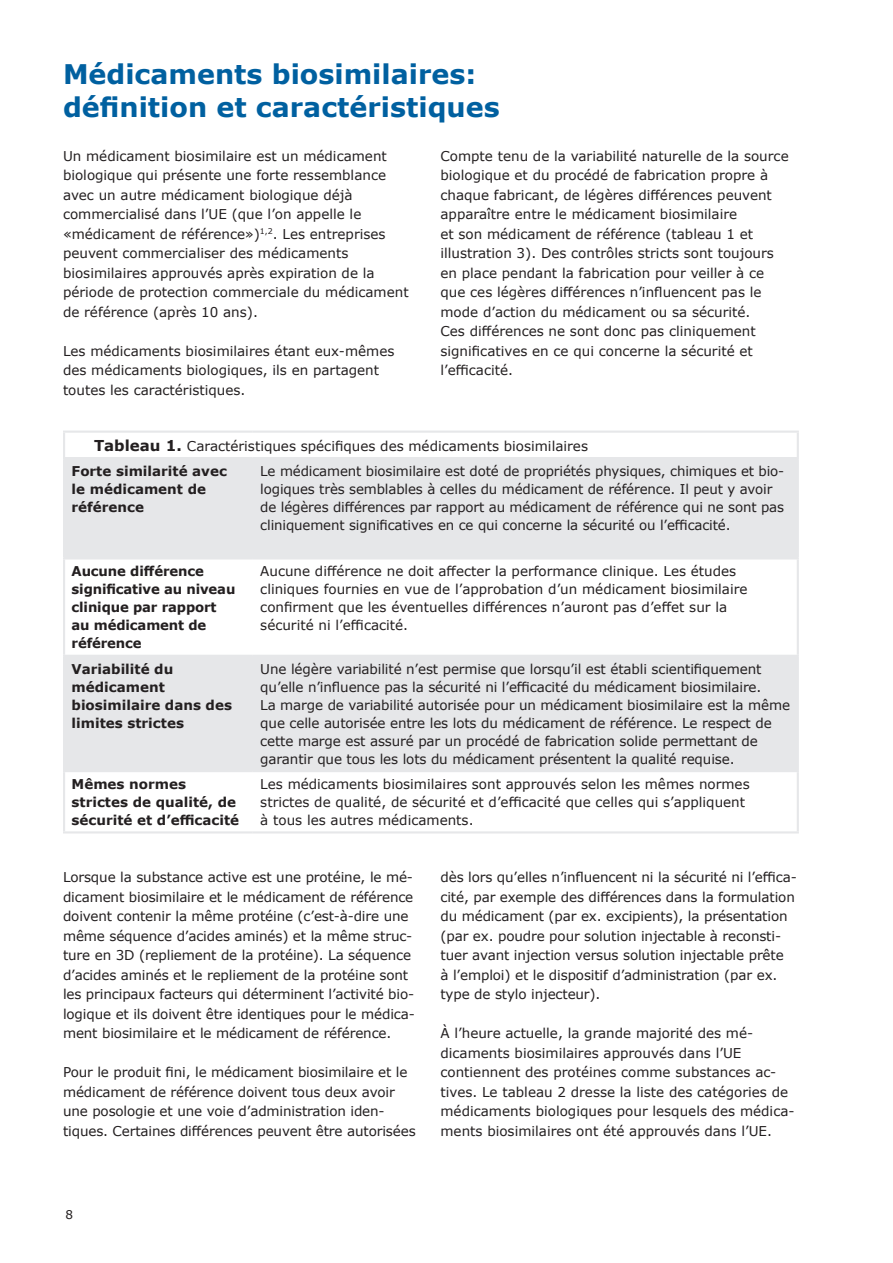
<style>
.page{position:relative;width:893px;height:1263px;background:#fff}
.page>*{position:absolute;margin:0;border:0;box-sizing:border-box;transform-origin:0 0}
.Heading{font:700 27px/33px "Verdana";color:#0060a0}
.Body{font:13.5px/19.5px "Verdana";color:#231f20}
.Body_table{font:13.5px/18px "Verdana";letter-spacing:-.01em;color:#231f20}
.Bold_table{font:700 13.5px/18px "Verdana";color:#231f20}
.Figure_title{font:13.5px "Verdana";color:#231f20}
.t1{font:12px "Verdana";color:#231f20}
.s1{font-weight:700;font-size:15px}
</style>
<div class="page">
<svg style="left:65px;top:459px;width:732px;height:311px;fill:#e6e7e9"></svg>
<hr style="left:63px;top:433px;width:2px;height:24px;background:#e6e7e9">
<hr style="left:797px;top:433px;width:2px;height:24px;background:#e6e7e9">
<hr style="left:63px;top:457px;width:190px;height:2px;background:#e6e7e9">
<hr style="left:63px;top:459px;width:2px;height:98px;background:#e6e7e9">
<hr style="left:253px;top:457px;width:546px;height:2px;background:#e6e7e9">
<hr style="left:797px;top:459px;width:2px;height:98px;background:#e6e7e9">
<hr style="left:63px;top:557px;width:190px;height:2px;background:#e6e7e9">
<hr style="left:63px;top:559px;width:2px;height:96px;background:#e6e7e9">
<hr style="left:253px;top:557px;width:546px;height:2px;background:#e6e7e9">
<hr style="left:797px;top:559px;width:2px;height:96px;background:#e6e7e9">
<hr style="left:63px;top:655px;width:190px;height:2px;background:#e6e7e9">
<hr style="left:63px;top:657px;width:2px;height:113px;background:#e6e7e9">
<hr style="left:253px;top:655px;width:546px;height:2px;background:#e6e7e9">
<hr style="left:797px;top:657px;width:2px;height:113px;background:#e6e7e9">
<hr style="left:63px;top:770px;width:190px;height:2px;background:#e6e7e9">
<hr style="left:63px;top:772px;width:2px;height:59px;background:#e6e7e9">
<hr style="left:253px;top:770px;width:546px;height:2px;background:#e6e7e9">
<hr style="left:797px;top:772px;width:2px;height:59px;background:#e6e7e9">
<hr style="left:63px;top:831px;width:190px;height:2px;background:#e6e7e9">
<hr style="left:253px;top:831px;width:546px;height:2px;background:#e6e7e9">
<hr style="left:63px;top:431px;width:190px;height:2px;background:#e6e7e9">
<hr style="left:253px;top:431px;width:546px;height:2px;background:#e6e7e9">
<p class="Heading" style="left:63px;top:57px;width:438px">Médicaments biosimilaires: définition et caractéristiques</p>
<p class="Body" style="left:63px;top:146px;width:347px">Un médicament biosimilaire est un médicament biologique qui présente une forte ressemblance avec un autre médicament biologique déjà commercialisé dans l’UE (que l’on appelle le «médicament de référence»)<sup>1,2</sup>. Les entreprises peuvent commercialiser des médicaments biosimilaires approuvés après expiration de la période de protection commerciale du médicament de référence (après 10 ans).</p>
<p class="Body" style="left:63px;top:341px;width:333px">Les médicaments biosimilaires étant eux-mêmes des médicaments biologiques, ils en partagent toutes les caractéristiques.</p>
<p class="Body" style="left:440px;top:146px;width:350px">Compte tenu de la variabilité naturelle de la source biologique et du procédé de fabrication propre à chaque fabricant, de légères différences peuvent apparaître entre le médicament biosimilaire<br>et son médicament de référence (tableau 1 et illustration 3). Des contrôles stricts sont toujours en place pendant la fabrication pour veiller à ce que ces légères différences n’influencent pas le mode d’action du médicament ou sa sécurité.<br>Ces différences ne sont donc pas cliniquement significatives en ce qui concerne la sécurité et l’efficacité.</p>
<p class="Figure_title" style="left:94px;top:436px;width:495px"><span class="s1">Tableau 1.</span> Caractéristiques spécifiques des médicaments biosimilaires</p>
<p class="Bold_table" style="left:72px;top:462px;width:157px">Forte similarité avec le médicament de référence</p>
<p class="Body_table" style="left:260px;top:462px;width:525px">Le médicament biosimilaire est doté de propriétés physiques, chimiques et bio&shy;logiques très semblables à celles du médicament de référence. Il peut y avoir de légères différences par rapport au médicament de référence qui ne sont pas cliniquement significatives en ce qui concerne la sécurité ou l’efficacité.</p>
<p class="Bold_table" style="left:72px;top:562px;width:165px">Aucune différence significative au niveau clinique par rapport au médicament de référence</p>
<p class="Body_table" style="left:260px;top:562px;width:489px">Aucune différence ne doit affecter la performance clinique. Les études cliniques fournies en vue de l’approbation d’un médicament biosimilaire confirment que les éventuelles différences n’auront pas d’effet sur la sécurité ni l’efficacité.</p>
<p class="Bold_table" style="left:72px;top:659px;width:162px">Variabilité du médicament biosimilaire dans des limites strictes</p>
<p class="Body_table" style="left:260px;top:659px;width:531px">Une légère variabilité n’est permise que lorsqu’il est établi scientifiquement qu’elle n’influence pas la sécurité ni l’efficacité du médicament biosimilaire.<br>La marge de variabilité autorisée pour un médicament biosimilaire est la même que celle autorisée entre les lots du médicament de référence. Le respect de cette marge est assuré par un procédé de fabrication solide permettant de garantir que tous les lots du médicament présentent la qualité requise.</p>
<p class="Bold_table" style="left:72px;top:775px;width:169px">Mêmes normes strictes de qualité, de sécurité et d’efficacité</p>
<p class="Body_table" style="left:260px;top:775px;width:491px">Les médicaments biosimilaires sont approuvés selon les mêmes normes strictes de qualité, de sécurité et d’efficacité que celles qui s’appliquent à tous les autres médicaments.</p>
<p class="Body" style="left:63px;top:867px;width:353px">Lorsque la substance active est une protéine, le mé&shy;dicament biosimilaire et le médicament de référence doivent contenir la même protéine (c’est-à-dire une même séquence d’acides aminés) et la même struc&shy;ture en 3D (repliement de la protéine). La séquence d’acides aminés et le repliement de la protéine sont les principaux facteurs qui déterminent l’activité bio&shy;logique et ils doivent être identiques pour le médica&shy;ment biosimilaire et le médicament de référence.</p>
<p class="Body" style="left:63px;top:1062px;width:354px">Pour le produit fini, le médicament biosimilaire et le médicament de référence doivent tous deux avoir une posologie et une voie d’administration iden&shy;tiques. Certaines différences peuvent être autorisées</p>
<p class="Body" style="left:440px;top:867px;width:358px">dès lors qu’elles n’influencent ni la sécurité ni l’effica&shy;cité, par exemple des différences dans la formulation du médicament (par ex. excipients), la présentation (par ex. poudre pour solution injectable à reconsti&shy;tuer avant injection versus solution injectable prête<br>à l’emploi) et le dispositif d’administration (par ex. type de stylo injecteur).</p>
<p class="Body" style="left:440px;top:1023px;width:356px">À l’heure actuelle, la grande majorité des mé&shy;dicaments biosimilaires approuvés dans l’UE contiennent des protéines comme substances ac&shy;tives. Le tableau 2 dresse la liste des catégories de médicaments biologiques pour lesquels des médica&shy;ments biosimilaires ont été approuvés dans l’UE.</p>
<p class="t1" style="left:65px;top:1206px;width:9px">8</p>
</div>
